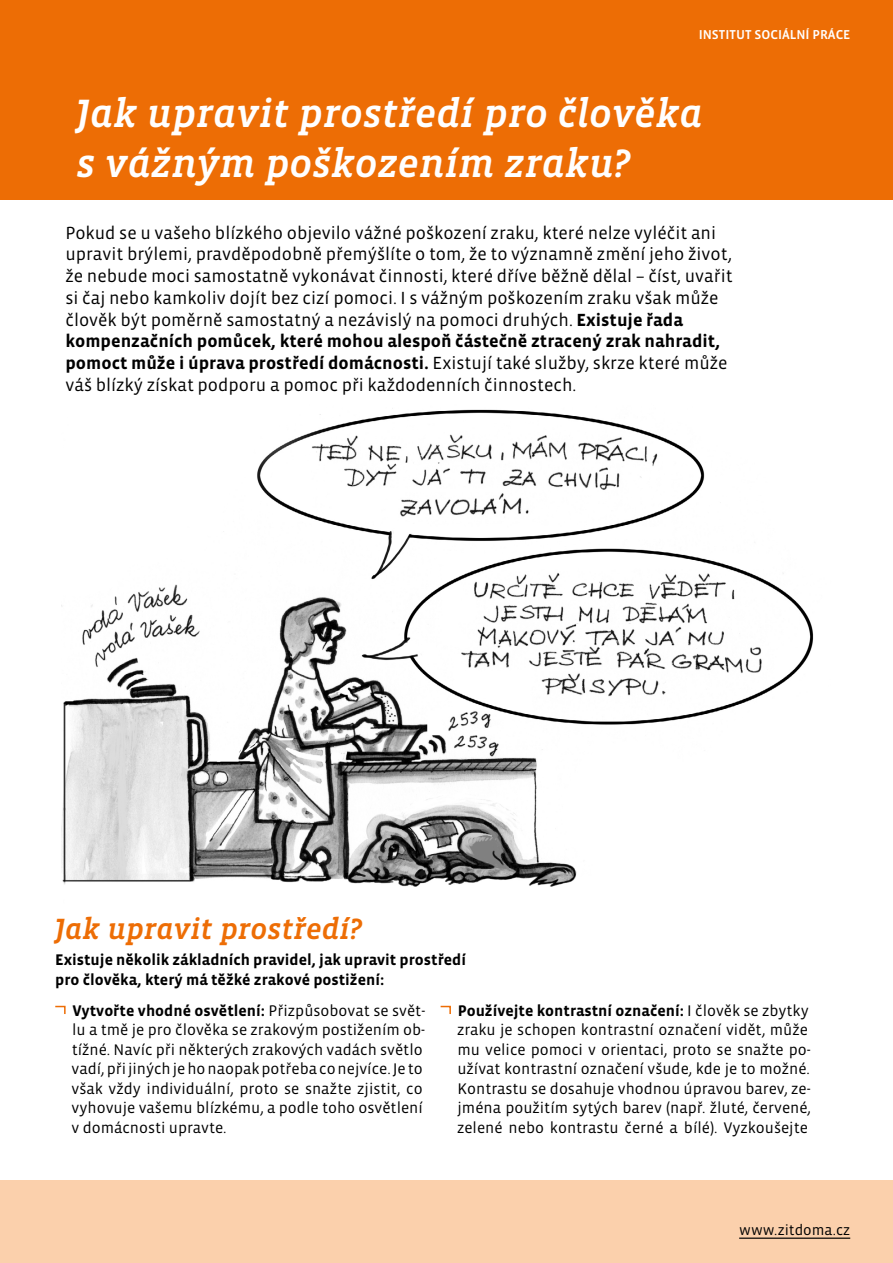
<style>
.page{position:relative;width:893px;height:1263px;background:#fff}
.page>*{position:absolute;margin:0;border:0;box-sizing:border-box;transform-origin:0 0}
.t1{font:italic 500 40.5px/49.5px "Vista Slab OTCE";color:#fff}
.t2{font:italic 500 30px "Vista Slab OTCE";color:#ed6d05}
.t3{font:18px/21.8px "Vista Sans OTCE";color:#000}
.t4{font:15.75px/19.5px "Vista Sans OTCE";color:#000}
.t5{font:700 15.75px/19.5px "Vista Sans OTCE";color:#000}
.t6{font:15px "Vista Sans OTCE";color:#000}
.t7{font:500 15px "Vista Sans OTCE";color:#000}
.t8{font:500 13.2px "Vista Sans OTCE";color:#fff}
.s1{font-weight:700}
</style>
<div class="page">
<div style="left:0;top:1180px;width:893px;height:83px;background:#fbd0ac"></div>
<img style="left:61px;top:409px;width:753px;height:478px">
<div style="left:0;top:0;width:893px;height:200px;background:#ed6d05"></div>
<svg style="left:55px;top:1005px;width:11px;height:9px"></svg>
<svg style="left:440px;top:1005px;width:11px;height:9px"></svg>
<hr style="left:739px;top:1237px;width:111px;height:2px;background:#000">
<p class="t8" style="left:699px;top:27px;width:153px">INSTITUT SOCIÁLNÍ PRÁCE</p>
<h1 class="t1" style="left:77px;top:89px;width:628px">Jak upravit prostředí pro člověka s vážným poškozením zraku?</h1>
<p class="t3" style="left:65px;top:221px;width:669px">Pokud se u vašeho blízkého objevilo vážné poškození zraku, které nelze vyléčit ani upravit brýlemi, pravděpodobně přemýšlíte o tom, že to významně změní jeho život, že nebude moci samostatně vykonávat činnosti, které dříve běžně dělal – číst, uvařit si čaj nebo kamkoliv dojít bez cizí pomoci. I s vážným poškozením zraku však může člověk být poměrně samostatný a nezávislý na pomoci druhých. <span class="s1">Existuje řada kompenzačních pomůcek, které mohou alespoň částečně ztracený zrak nahradit, pomoct může i úprava prostředí domácnosti.</span> Existují také služby, skrze které může váš blízký získat podporu a pomoc při každodenních činnostech.</p>
<h2 class="t2" style="left:55px;top:911px;width:308px">Jak upravit prostředí?</h2>
<p class="t5" style="left:55px;top:950px;width:412px">Existuje několik základních pravidel, jak upravit prostředí pro člověka, který má těžké zrakové postižení:</p>
<p class="t4" style="left:72px;top:1000px;width:355px"><span class="s1">Vytvořte vhodné osvětlení:</span> Přizpůsobovat se svět&shy;lu a tmě je pro člověka se zrakovým postižením ob&shy;tížné. Navíc při některých zrakových vadách světlo vadí, při jiných je ho naopak potřeba co nejvíce. Je to však vždy individuální, proto se snažte zjistit, co vyhovuje vašemu blízkému, a podle toho osvětlení v domácnosti upravte.</p>
<p class="t4" style="left:457px;top:1000px;width:355px"><span class="s1">Používejte kontrastní označení:</span> I člověk se zbytky zraku je schopen kontrastní označení vidět, může mu velice pomoci v orientaci, proto se snažte po&shy;užívat kontrastní označení všude, kde je to možné.<br>Kontrastu se dosahuje vhodnou úpravou barev, ze&shy;jména použitím sytých barev (např. žluté, červené, zelené nebo kontrastu černé a bílé). Vyzkoušejte</p>
<p class="t6" style="left:739px;top:1221px;width:113px">www.zitdoma.cz</p>
<p class="t7" style="left:737px;top:1221px;width:41px">www.</p>
</div>
